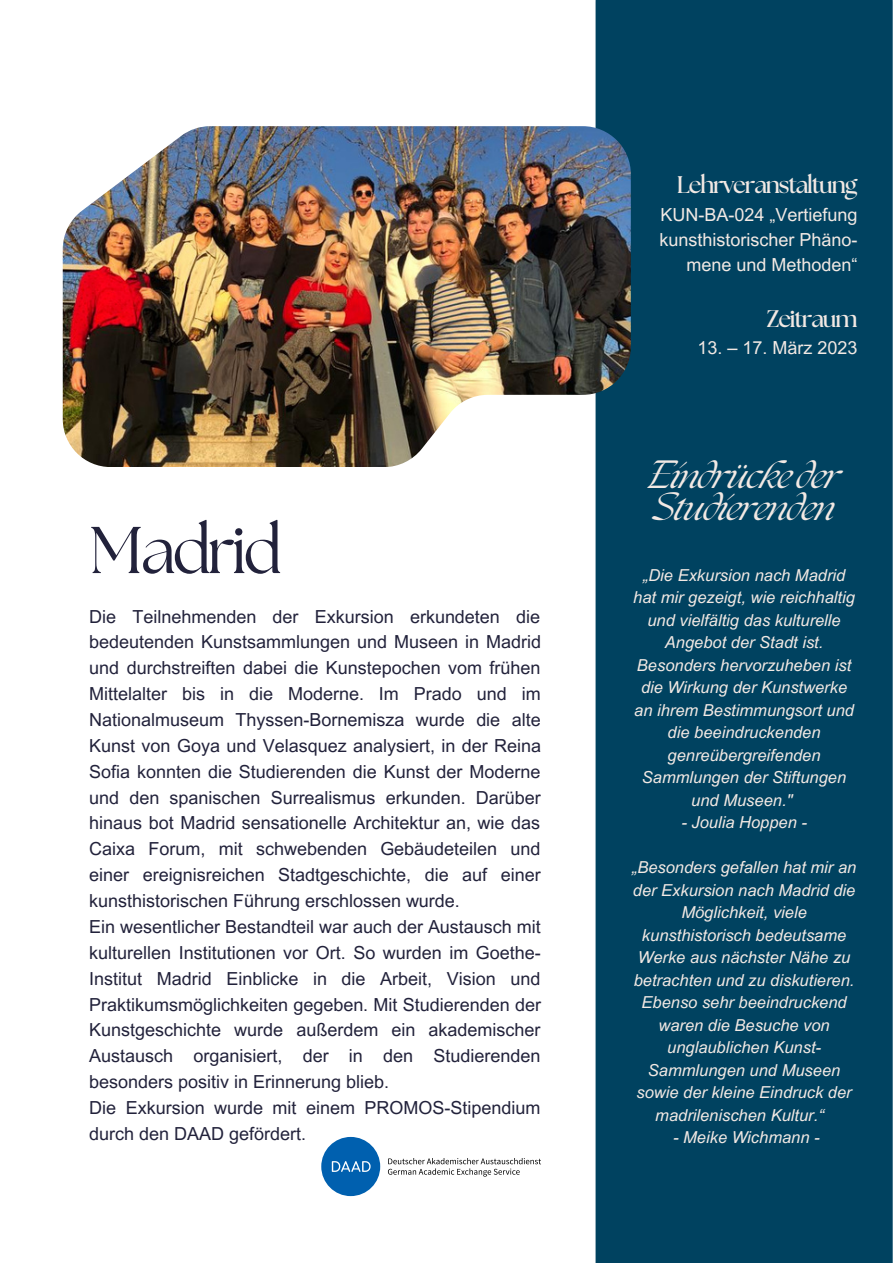
<style>
.page{position:relative;width:893px;height:1264px;background:#fff}
.page>*{position:absolute;margin:0;border:0;box-sizing:border-box;transform-origin:0 0}
.t1{font:66px "The Seasons";letter-spacing:-.05em;color:#22223b}
.t2{font:italic 34.5px/32.5px "The Seasons";letter-spacing:-.05em;color:#f2e9e4}
.t3{font:700 24px "The Seasons";letter-spacing:-.05em;color:#f2e9e4}
.t4{font:18px/25.8px "Arial MT Pro";color:#22223b;text-align:justify}
.t5{font:18px/24.8px "Arial MT Pro";color:#f2e9e4;text-align:right}
.t6{font:italic 16.5px/22.5px "Arial MT Pro";color:#f2e9e4;text-align:center}
</style>
<div class="page">
<div style="left:595px;top:0;width:297px;height:1262px;background:#004260"></div>
<img style="left:63px;top:126px;width:567px;height:341px">
<svg style="left:388px;top:1158px;width:153px;height:18px"></svg>
<div style="left:321px;top:1136px;width:59px;height:60px;background:#0060af;border-radius:50%"></div>
<svg style="left:332px;top:1161px;width:38px;height:10px"></svg>
<p class="t1" style="left:89px;top:520px;width:194px">Madrid</p>
<p class="t4" style="left:89px;top:605px;width:453px">Die Teilnehmenden der Exkursion erkundeten die bedeutenden Kunstsammlungen und Museen in Madrid und durchstreiften dabei die Kunstepochen vom frühen Mittelalter bis in die Moderne. Im Prado und im Nationalmuseum Thyssen-Bornemisza wurde die alte Kunst von Goya und Velasquez analysiert, in der Reina Sofia konnten die Studierenden die Kunst der Moderne und den spanischen Surrealismus erkunden. Darüber hinaus bot Madrid sensationelle Architektur an, wie das Caixa Forum, mit schwebenden Gebäudeteilen und einer ereignisreichen Stadtgeschichte, die auf einer kunsthistorischen Führung erschlossen wurde.</p>
<p class="t4" style="left:89px;top:915px;width:453px">Ein wesentlicher Bestandteil war auch der Austausch mit kulturellen Institutionen vor Ort. So wurden im Goethe-Institut Madrid Einblicke in die Arbeit, Vision und Praktikumsmöglichkeiten gegeben. Mit Studierenden der Kunstgeschichte wurde außerdem ein akademischer Austausch organisiert, der in den Studierenden besonders positiv in Erinnerung blieb.</p>
<p class="t4" style="left:89px;top:1096px;width:452px">Die Exkursion wurde mit einem PROMOS-Stipendium durch den DAAD gefördert.</p>
<p class="t3" style="left:676px;top:174px;width:182px">Lehrveranstaltung</p>
<p class="t5" style="left:659px;top:205px;width:199px">KUN-BA-024 „Vertiefung kunsthistorischer Phäno&shy;mene und Methoden“</p>
<p class="t3" style="left:766px;top:308px;width:92px">Zeitraum</p>
<p class="t5" style="left:697px;top:338px;width:161px">13. – 17. März 2023</p>
<p class="t2" style="left:648px;top:462px;width:194px">Eindrückeder<br>Studierenden</p>
<p class="t6" style="left:633px;top:566px;width:223px">„Die Exkursion nach Madrid hat mir gezeigt, wie reichhaltig und vielfältig das kulturelle<br>Angebot der Stadt ist.<br>Besonders hervorzuheben ist die Wirkung der Kunstwerke an ihrem Bestimmungsort und die beeindruckenden genreübergreifenden<br>Sammlungen der Stiftungen und Museen."</p>
<p class="t6" style="left:681px;top:813px;width:127px">- Joulia Hoppen -</p>
<p class="t6" style="left:632px;top:858px;width:226px">„Besonders gefallen hat mir an der Exkursion nach Madrid die<br>Möglichkeit, viele kunsthistorisch bedeutsame<br>Werke aus nächster Nähe zu betrachten und zu diskutieren.<br>Ebenso sehr beeindruckend waren die Besuche von unglaublichen Kunst-<br>Sammlungen und Museen sowie der kleine Eindruck der madrilenischen Kultur.“</p>
<p class="t6" style="left:673px;top:1128px;width:148px">- Meike Wichmann -</p>
</div>
